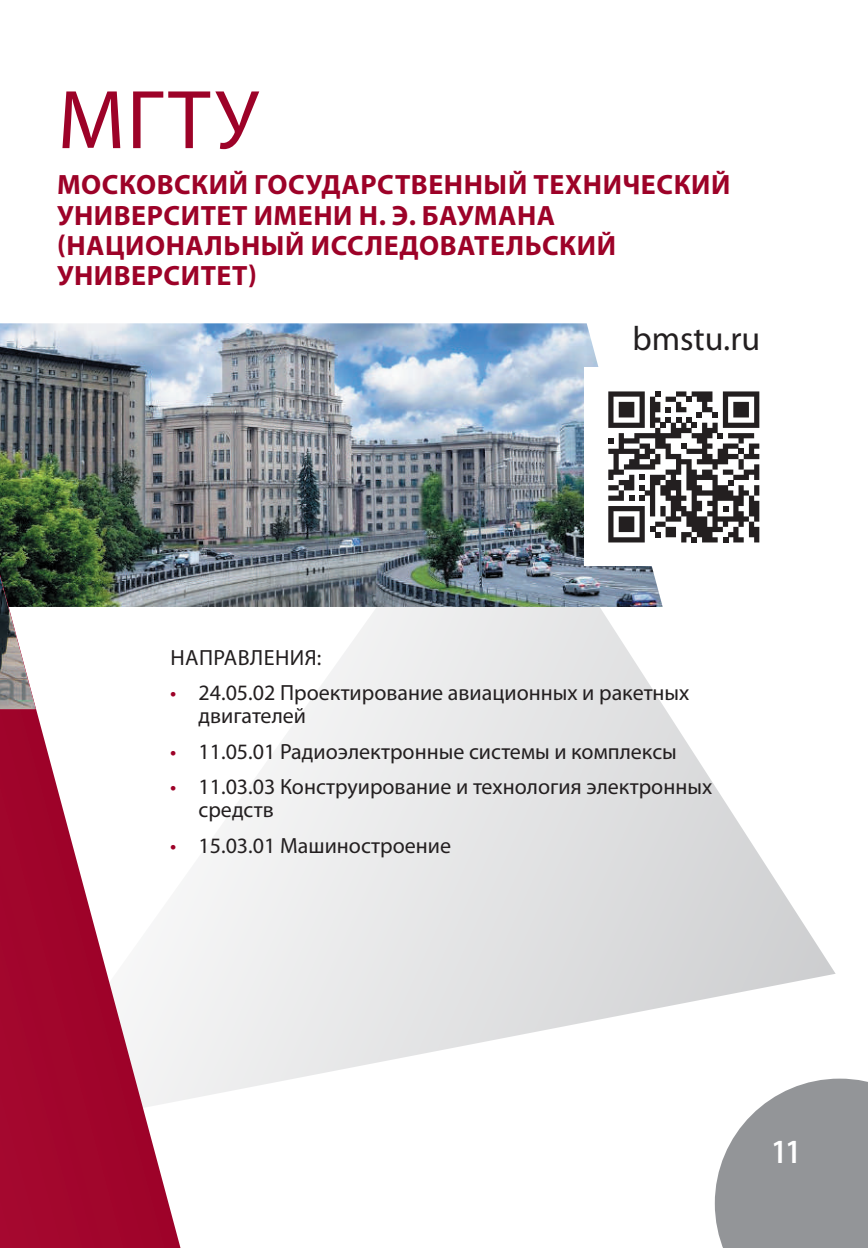
<style>
.page{position:relative;width:868px;height:1248px;background:#fff}
.page>*{position:absolute;margin:0;border:0;box-sizing:border-box;transform-origin:0 0}
.t1{font:84px "Myriad Pro";color:#9d0228}
.t2{font:34px "Myriad Pro";color:#231f20}
.t3{font:600 condensed 34px "Myriad Pro";color:#fff}
.t4{font:700 28px/30.2px "Myriad Pro";letter-spacing:.02em;color:#9d0228}
.t5{font:22px/23.8px "Myriad Pro";color:#231f20}
.t6{font:22px "Myriad Pro";letter-spacing:.02em;color:#231f20}
.s1{color:#9d0228}
</style>
<div class="page">
<svg style="left:180px;top:605px;width:655px;height:496px"></svg>
<img style="left:0;top:323px;width:662px;height:284px">
<svg style="left:0;top:574px;width:180px;height:673px"></svg>
<img style="left:0;top:576px;width:36px;height:133px">
<svg style="left:714px;top:1078px;width:153px;height:169px;background:#a3a4a7"></svg>
<div style="left:584px;top:368px;width:198px;height:198px;background:#fff"></div>
<svg style="left:608px;top:391px;width:151px;height:151px"></svg>
<h1 class="t1" style="left:58px;top:68px;width:203px">МГТУ</h1>
<p class="t4" style="left:57px;top:169px;width:674px">МОСКОВСКИЙ ГОСУДАРСТВЕННЫЙ ТЕХНИЧЕСКИЙ<br>УНИВЕРСИТЕТ ИМЕНИ Н. Э. БАУМАНА (НАЦИОНАЛЬНЫЙ ИССЛЕДОВАТЕЛЬСКИЙ<br>УНИВЕРСИТЕТ)</p>
<h2 class="t2" style="left:632px;top:318px;width:129px">bmstu.ru</h2>
<p class="t6" style="left:170px;top:643px;width:153px">НАПРАВЛЕНИЯ:</p>
<p class="t5" style="left:198px;top:680px;width:492px;text-indent:-28px"><span class="s1">•</span> 24.05.02 Проектирование авиационных и ракетных двигателей</p>
<p class="t5" style="left:170px;top:738px;width:508px"><span class="s1">•</span> 11.05.01 Радиоэлектронные системы и комплексы</p>
<p class="t5" style="left:198px;top:774px;width:515px;text-indent:-28px"><span class="s1">•</span> 11.03.03 Конструирование и технология электронных средств</p>
<p class="t5" style="left:170px;top:832px;width:282px"><span class="s1">•</span> 15.03.01 Машиностроение</p>
<h2 class="t3" style="left:772px;top:1130px;width:29px">11</h2>
</div>
